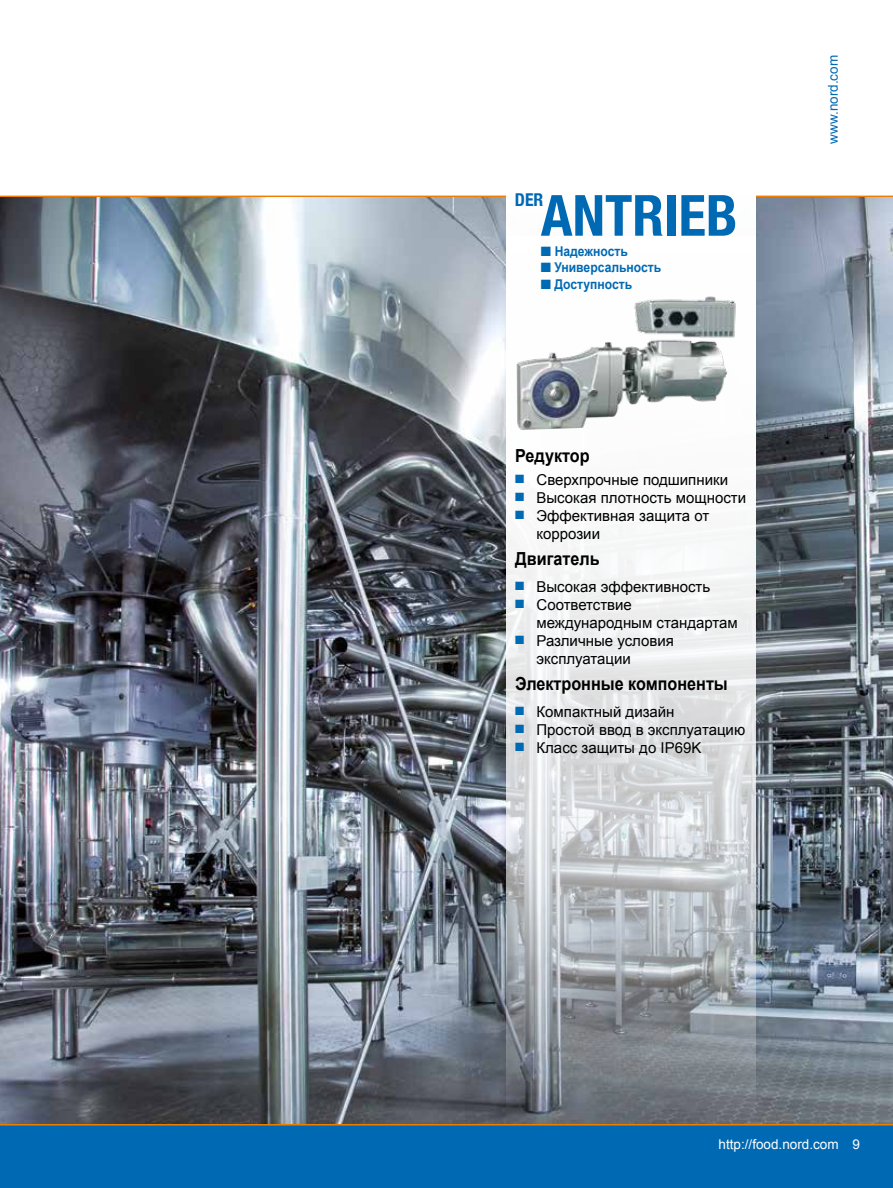
<style>
.page{position:relative;width:893px;height:1188px;background:#fff}
.page>*{position:absolute;margin:0;border:0;box-sizing:border-box;transform-origin:0 0}
.t1{font:700 condensed 56.85px "Helvetica Neue";color:#0069b4}
.t2{font:700 18px "Arial";color:#000;scale:.9 1}
.t3{font:700 condensed 17.7px "Helvetica Neue";color:#0069b4}
.t4{font:15px/18px "Arial";color:#000}
.t5{font:700 13.5px "Arial";color:#0069b4;scale:.9 1}
.t6{font:13.5px "Arial";color:#fff}
.t7{font:13.5px "Arial";color:#0069b4}
.s1{color:#0069b4}
</style>
<div class="page">
<div style="left:0;top:1124px;width:893px;height:64px;background:#0069b4"></div>
<hr style="left:0;top:1123px;width:893px;height:3px;background:#ef7d00">
<hr style="left:0;top:196px;width:893px;height:1px;background:#ef7d00">
<img style="left:0;top:197px;width:893px;height:926px">
<div style="left:506px;top:190px;width:250px;height:933px;background:#fff"></div>
<svg style="left:506px;top:536px;width:250px;height:587px"></svg>
<img style="left:505px;top:293px;width:231px;height:148px">
<p class="t3" style="left:515px;top:185px;width:30px">DER</p>
<h1 class="t1" style="left:541px;top:168px;width:198px">ANTRIEB</h1>
<p class="t5" style="left:541px;top:243px;width:98px">■ Надежность</p>
<p class="t5" style="left:541px;top:259px;width:136px">■ Универсальность</p>
<p class="t5" style="left:541px;top:275px;width:103px">■ Доступность</p>
<p class="t2" style="left:515px;top:444px;width:84px">Редуктор</p>
<p class="t4" style="left:515px;top:470px;width:214px"><span class="s1">■</span> Сверхпрочные подшипники</p>
<p class="t4" style="left:515px;top:488px;width:232px"><span class="s1">■</span> Высокая плотность мощности</p>
<p class="t4" style="left:536px;top:506px;width:174px;text-indent:-21px"><span class="s1">■</span> Эффективная защита от коррозии</p>
<p class="t2" style="left:515px;top:547px;width:95px">Двигатель</p>
<p class="t4" style="left:515px;top:577px;width:197px"><span class="s1">■</span> Высокая эффективность</p>
<p class="t4" style="left:536px;top:595px;width:203px;text-indent:-21px"><span class="s1">■</span> Соответствие международным стандартам</p>
<p class="t4" style="left:536px;top:631px;width:139px;text-indent:-21px"><span class="s1">■</span> Различные условия эксплуатации</p>
<p class="t2" style="left:515px;top:672px;width:238px">Электронные компоненты</p>
<p class="t4" style="left:515px;top:702px;width:161px"><span class="s1">■</span> Компактный дизайн</p>
<p class="t4" style="left:515px;top:720px;width:232px"><span class="s1">■</span> Простой ввод в эксплуатацию</p>
<p class="t4" style="left:515px;top:738px;width:188px"><span class="s1">■</span> Класс защиты до IP69K</p>
<p class="t7" style="left:824px;top:144px;width:90px;rotate:-90deg">www.nord.com</p>
<p class="t6" style="left:719px;top:1136px;width:143px">http://food.nord.com 9</p>
</div>
